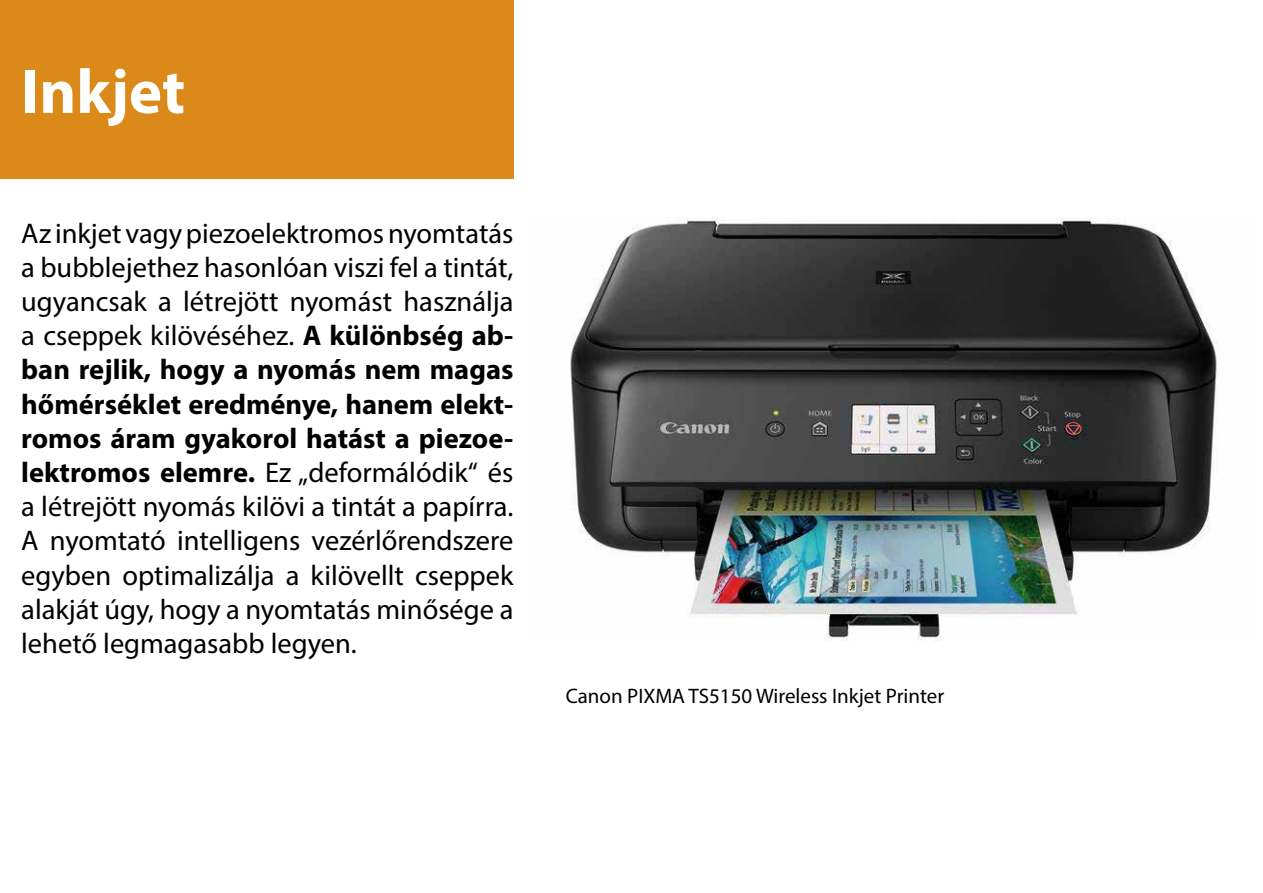
<style>
.page{position:relative;width:1263px;height:893px;background:#fff}
.page>*{position:absolute;margin:0;border:0;box-sizing:border-box;transform-origin:0 0}
.t1{font:700 63px "Myriad Pro";color:#fff}
.t2{font:28.5px/34.2px "Myriad Pro";color:#000;text-align:justify}
.t3{font:21px "Myriad Pro";color:#000}
.s1{font-weight:700}
</style>
<div class="page">
<div style="left:0;top:0;width:513px;height:179px;background:#db8918"></div>
<img style="left:570px;top:218px;width:648px;height:423px">
<h1 class="t1" style="left:21px;top:51px;width:165px">Inkjet</h1>
<p class="t2" style="left:21px;top:215px;width:494px">Az inkjet vagy piezoelektromos nyomtatás a bubblejethez hasonlóan viszi fel a tintát, ugyancsak a létrejött nyomást használja a cseppek kilövéséhez. <span class="s1">A különbség ab&shy;ban rejlik, hogy a nyomás nem magas hőmérséklet eredménye, hanem elekt&shy;romos áram gyakorol hatást a piezoe&shy;lektromos elemre.</span> Ez „deformálódik“ és a létrejött nyomás kilövi a tintát a papírra.<br>A nyomtató intelligens vezérlőrendszere egyben optimalizálja a kilövellt cseppek alakját úgy, hogy a nyomtatás minősége a lehető legmagasabb legyen.</p>
<p class="t3" style="left:566px;top:683px;width:380px">Canon PIXMA TS5150 Wireless Inkjet Printer</p>
</div>
